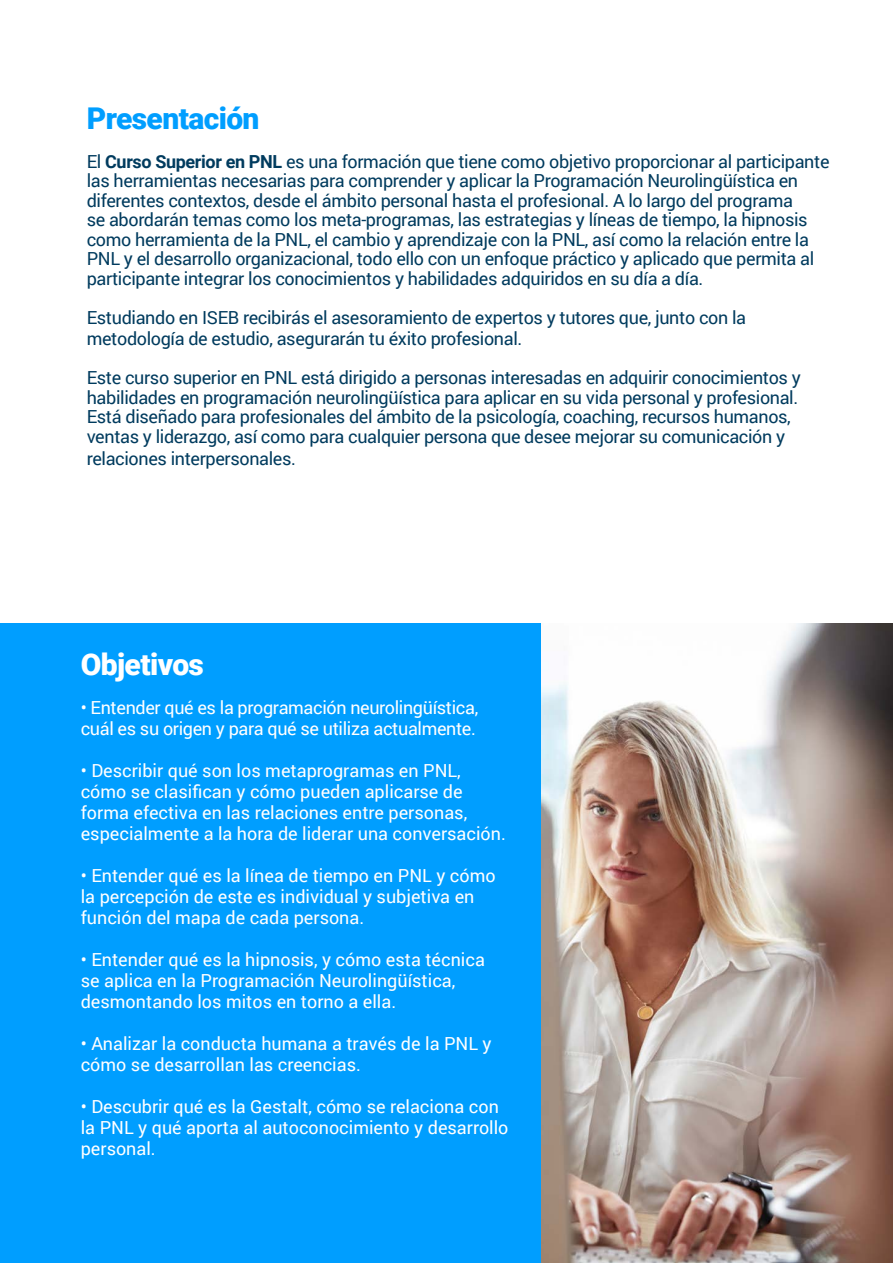
<style>
.page{position:relative;width:893px;height:1263px;background:#fff}
.page>*{position:absolute;margin:0;border:0;box-sizing:border-box;transform-origin:0 0}
.t1{font:900 30px "Roboto";letter-spacing:-.02em;color:#009eff}
.t2{font:900 30px "Roboto";letter-spacing:-.02em;color:#fff}
.t3{font:18px/19.5px "Roboto";letter-spacing:-.02em;color:#003b5e}
.t4{font:18px/21px "Roboto";color:#fff}
.t5{font:18px/21px "Roboto";letter-spacing:-.02em;color:#fff}
.s1{font-weight:700}
</style>
<div class="page">
<div style="left:0;top:624px;width:541px;height:639px;background:#009eff"></div>
<img style="left:541px;top:624px;width:352px;height:639px">
<h1 class="t1" style="left:87px;top:97px;width:174px">Presentación</h1>
<p class="t3" style="left:87px;top:151px;width:744px">El <span class="s1">Curso Superior en PNL</span> es una formación que tiene como objetivo proporcionar al participante las herramientas necesarias para comprender y aplicar la Programación Neurolingüística en diferentes contextos, desde el ámbito personal hasta el profesional. A lo largo del programa<br>se abordarán temas como los meta-programas, las estrategias y líneas de tiempo, la hipnosis como herramienta de la PNL, el cambio y aprendizaje con la PNL, así como la relación entre la PNL y el desarrollo organizacional, todo ello con un enfoque práctico y aplicado que permita al participante integrar los conocimientos y habilidades adquiridos en su día a día.</p>
<p class="t3" style="left:87px;top:306px;width:661px;line-height:21.6px">Estudiando en ISEB recibirás el asesoramiento de expertos y tutores que, junto con la metodología de estudio, asegurarán tu éxito profesional.</p>
<p class="t3" style="left:87px;top:368px;width:716px">Este curso superior en PNL está dirigido a personas interesadas en adquirir conocimientos y habilidades en programación neurolingüística para aplicar en su vida personal y profesional.<br>Está diseñado para profesionales del ámbito de la psicología, coaching, recursos humanos, ventas y liderazgo, así como para cualquier persona que desee mejorar su comunicación y</p>
<p class="t3" style="left:87px;top:448px;width:211px">relaciones interpersonales.</p>
<h1 class="t2" style="left:81px;top:643px;width:125px">Objetivos</h1>
<p class="t5" style="left:81px;top:696px;width:399px">• Entender qué es la programación neurolingüística, cuál es su origen y para qué se utiliza actualmente.</p>
<p class="t4" style="left:81px;top:759px;width:427px">• Describir qué son los metaprogramas en PNL, cómo se clasifican y cómo pueden aplicarse de forma efectiva en las relaciones entre personas, especialmente a la hora de liderar una conversación.</p>
<p class="t4" style="left:81px;top:864px;width:416px">• Entender qué es la línea de tiempo en PNL y cómo la percepción de este es individual y subjetiva en función del mapa de cada persona.</p>
<p class="t4" style="left:81px;top:948px;width:406px">• Entender qué es la hipnosis, y cómo esta técnica se aplica en la Programación Neurolingüística, desmontando los mitos en torno a ella.</p>
<p class="t4" style="left:81px;top:1032px;width:412px">• Analizar la conducta humana a través de la PNL y cómo se desarrollan las creencias.</p>
<p class="t4" style="left:81px;top:1095px;width:429px">• Descubrir qué es la Gestalt, cómo se relaciona con la PNL y qué aporta al autoconocimiento y desarrollo personal.</p>
</div>
